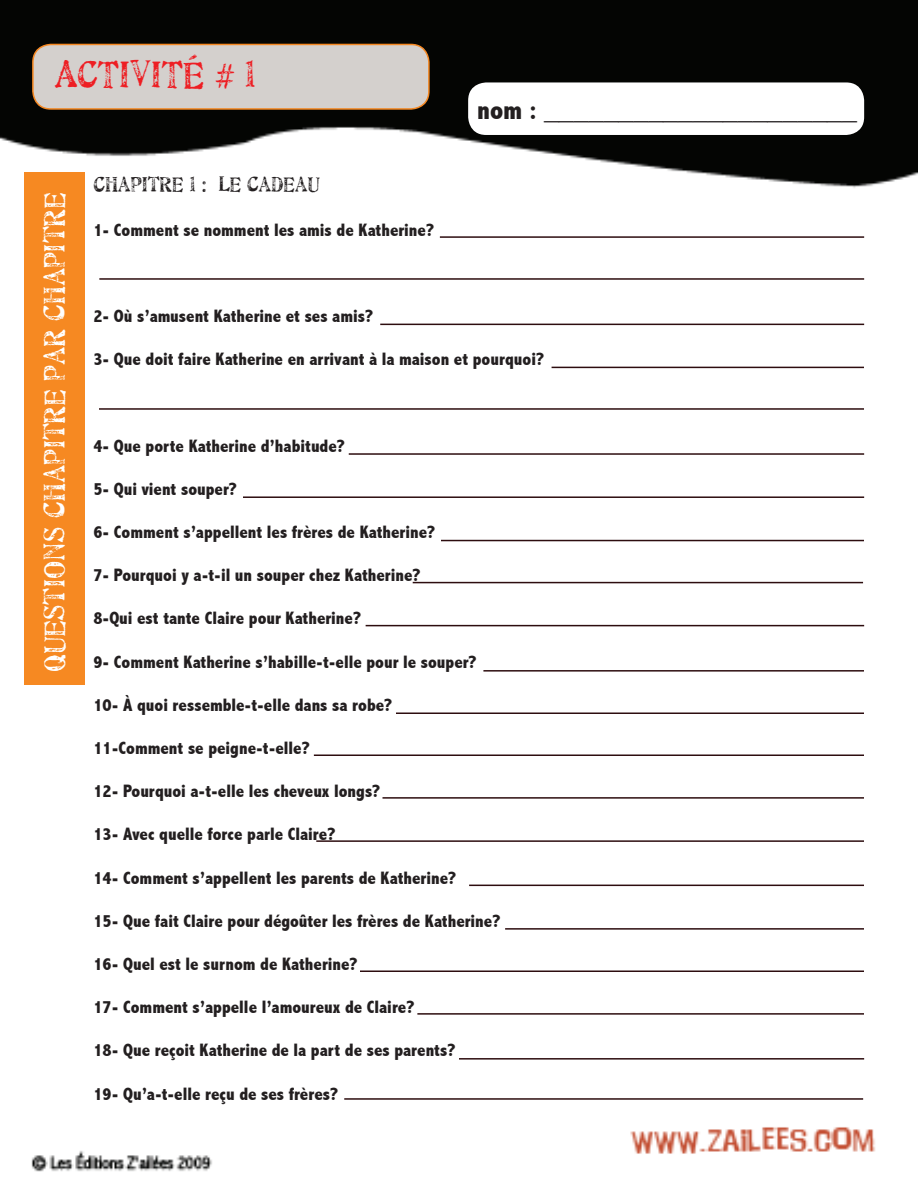
<style>
.page{position:relative;width:918px;height:1188px;background:#fff}
.page>*{position:absolute;margin:0;border:0;box-sizing:border-box;transform-origin:0 0}
.t1{font:500 37.5px "Artistamp";color:#ee1e23}
.t2{font:500 30px "Artistamp";color:#fff}
.t3{font:800 condensed 27px "Abadi";color:#231f20}
.t4{font:500 21px "Artistamp";color:#231f20}
.t5{font:800 condensed 18px "Abadi";color:#231f20}
</style>
<div class="page">
<img style="left:0;top:0;width:918px;height:1172px">
<div style="left:24px;top:172px;width:60px;height:513px;background:#f68922"></div>
<div style="left:33px;top:44px;width:396px;height:65px;background:#d4d0cd;border-radius:18px"></div>
<div style="left:32px;top:44px;width:398px;height:66px;border:2px solid #f58822;border-radius:18px"></div>
<hr style="left:99px;top:278px;width:765px;height:2px;background:#2d0d0f">
<hr style="left:380px;top:324px;width:484px;height:1px;background:#2d0d0f">
<hr style="left:440px;top:236px;width:424px;height:2px;background:#2d0d0f">
<div style="left:468px;top:82px;width:396px;height:53px;background:#fff;border-radius:18px"></div>
<hr style="left:99px;top:408px;width:765px;height:2px;background:#2d0d0f">
<hr style="left:349px;top:453px;width:515px;height:2px;background:#2d0d0f">
<hr style="left:243px;top:496px;width:621px;height:2px;background:#2d0d0f">
<hr style="left:441px;top:540px;width:423px;height:1px;background:#2d0d0f">
<hr style="left:413px;top:582px;width:450px;height:1px;background:#2d0d0f">
<hr style="left:366px;top:625px;width:498px;height:1px;background:#2d0d0f">
<hr style="left:483px;top:670px;width:381px;height:2px;background:#2d0d0f">
<hr style="left:505px;top:928px;width:359px;height:2px;background:#2d0d0f">
<hr style="left:459px;top:1058px;width:405px;height:2px;background:#2d0d0f">
<hr style="left:314px;top:754px;width:550px;height:2px;background:#2d0d0f">
<hr style="left:344px;top:1098px;width:519px;height:2px;background:#2d0d0f">
<hr style="left:552px;top:367px;width:312px;height:1px;background:#2d0d0f">
<hr style="left:396px;top:712px;width:468px;height:2px;background:#2d0d0f">
<hr style="left:382px;top:797px;width:482px;height:2px;background:#2d0d0f">
<hr style="left:316px;top:840px;width:548px;height:2px;background:#2d0d0f">
<hr style="left:469px;top:885px;width:395px;height:1px;background:#2d0d0f">
<hr style="left:360px;top:970px;width:504px;height:2px;background:#2d0d0f">
<hr style="left:417px;top:1013px;width:447px;height:2px;background:#2d0d0f">
<h1 class="t1" style="left:55px;top:54px;width:202px">ACTIVITÉ # 1</h1>
<h3 class="t3" style="left:477px;top:94px;width:381px">nom : _____________________</h3>
<h2 class="t2" style="left:39px;top:672px;width:481px;rotate:-90deg">QUESTIONS CHAPITRE PAR CHAPITRE</h2>
<p class="t4" style="left:93px;top:174px;width:228px">CHAPITRE 1 : LE CADEAU</p>
<p class="t5" style="left:93px;top:219px;width:342px">1- Comment se nomment les amis de Katherine?</p>
<p class="t5" style="left:93px;top:306px;width:281px">2- Où s’amusent Katherine et ses amis?</p>
<p class="t5" style="left:93px;top:349px;width:452px">3- Que doit faire Katherine en arrivant à la maison et pourquoi?</p>
<p class="t5" style="left:93px;top:435px;width:253px">4- Que porte Katherine d’habitude?</p>
<p class="t5" style="left:93px;top:478px;width:145px">5- Qui vient souper?</p>
<p class="t5" style="left:93px;top:522px;width:343px">6- Comment s’appellent les frères de Katherine?</p>
<p class="t5" style="left:93px;top:565px;width:329px">7- Pourquoi y a-t-il un souper chez Katherine?</p>
<p class="t5" style="left:93px;top:608px;width:269px">8-Qui est tante Claire pour Katherine?</p>
<p class="t5" style="left:93px;top:651px;width:385px">9- Comment Katherine s’habille-t-elle pour le souper?</p>
<p class="t5" style="left:93px;top:694px;width:300px">10- À quoi ressemble-t-elle dans sa robe?</p>
<p class="t5" style="left:93px;top:738px;width:218px">11-Comment se peigne-t-elle?</p>
<p class="t5" style="left:93px;top:781px;width:288px">12- Pourquoi a-t-elle les cheveux longs?</p>
<p class="t5" style="left:93px;top:824px;width:244px">13- Avec quelle force parle Claire?</p>
<p class="t5" style="left:93px;top:867px;width:364px">14- Comment s’appellent les parents de Katherine?</p>
<p class="t5" style="left:93px;top:910px;width:409px">15- Que fait Claire pour dégoûter les frères de Katherine?</p>
<p class="t5" style="left:93px;top:954px;width:266px">16- Quel est le surnom de Katherine?</p>
<p class="t5" style="left:93px;top:997px;width:323px">17- Comment s’appelle l’amoureux de Claire?</p>
<p class="t5" style="left:93px;top:1040px;width:364px">18- Que reçoit Katherine de la part de ses parents?</p>
<p class="t5" style="left:93px;top:1083px;width:246px">19- Qu’a-t-elle reçu de ses frères?</p>
</div>
